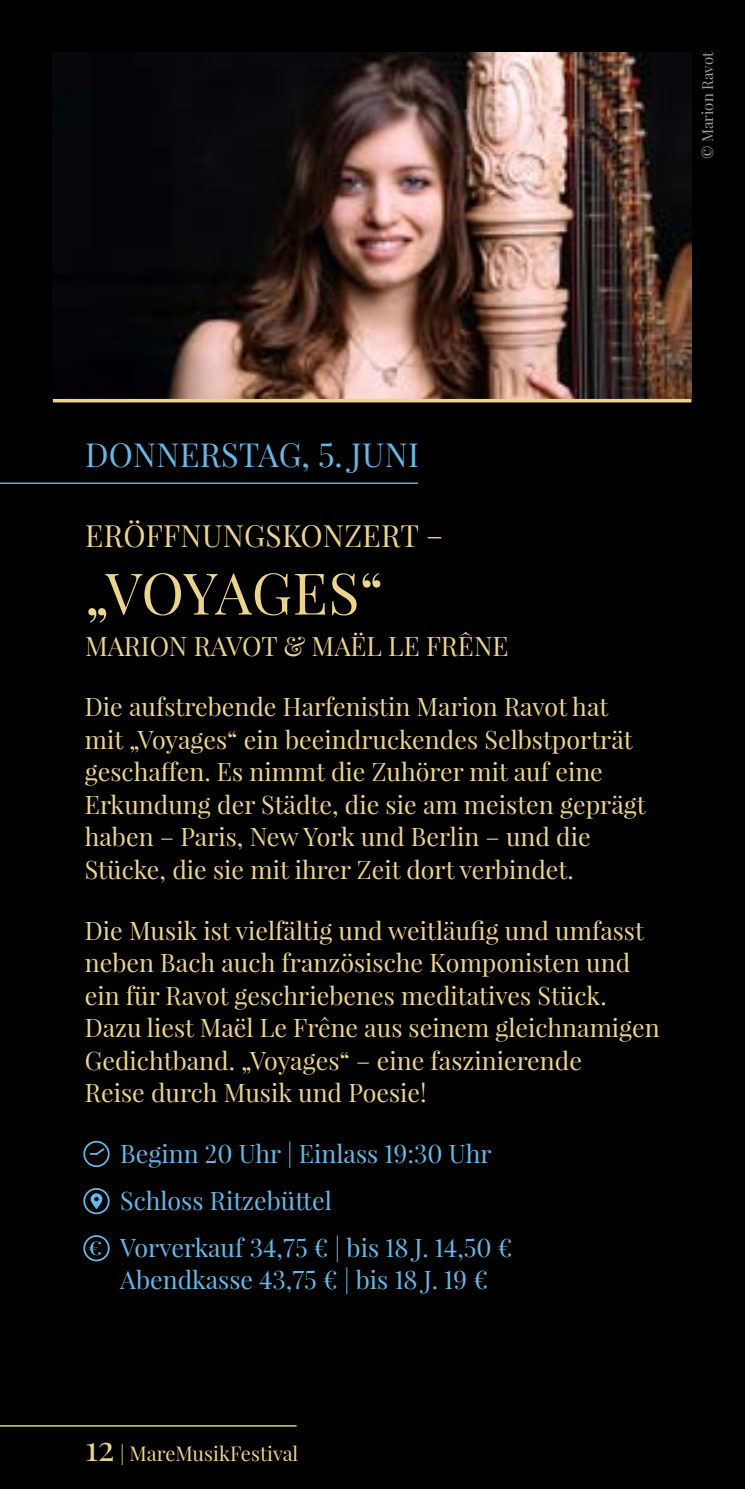
<style>
.page{position:relative;width:745px;height:1489px;background:#fff}
.page>*{position:absolute;margin:0;border:0;box-sizing:border-box;transform-origin:0 0}
.t1{font:57.5px "Playfair Display";letter-spacing:-.005em;color:#ecd488}
.t2{font:32.5px "Playfair Display";letter-spacing:.01em;color:#63b9e9}
.t3{font:30px "Playfair Display";letter-spacing:.01em;color:#ecd488}
.t4{font:26.25px "Playfair Display";color:#ecd488}
.t5{font:25px/32.5px "Playfair Display";color:#ecd488}
.t6{font:25px/46.8px "Playfair Display";color:#63b9e9}
.t7{font:20px "Playfair Display";color:#ecd488}
.t8{font:15px "Playfair Display";color:#9d9d9c}
.s1{font-size:35px}
</style>
<div class="page">
<div style="left:0;top:0;width:744px;height:1488px;background:#000"></div>
<hr style="left:744px;top:0;width:1px;height:1488px;background:#000">
<img style="left:53px;top:52px;width:638px;height:347px">
<hr style="left:53px;top:399px;width:638px;height:3px;background:#ecd488">
<hr style="left:0;top:482px;width:417px;height:2px;background:#63b9e9">
<div style="left:83px;top:1187px;width:26px;height:27px;border:2px solid #63b9e9;border-radius:50%"></div>
<div style="left:83px;top:1234px;width:26px;height:27px;border:2px solid #63b9e9;border-radius:50%"></div>
<svg style="left:83px;top:1140px;width:27px;height:27px"></svg>
<svg style="left:90px;top:1193px;width:12px;height:15px"></svg>
<svg style="left:88px;top:1241px;width:13px;height:14px"></svg>
<hr style="left:0;top:1424px;width:296px;height:2px;background:#ecd488">
<p class="t8" style="left:697px;top:159px;width:109px;rotate:-90deg">© Marion Ravot</p>
<h2 class="t2" style="left:85px;top:434px;width:335px">DONNERSTAG, 5. JUNI</h2>
<p class="t3" style="left:85px;top:516px;width:360px">ERÖFFNUNGSKONZERT –</p>
<h1 class="t1" style="left:85px;top:557px;width:300px">„VOYAGES“</h1>
<p class="t4" style="left:85px;top:629px;width:425px">MARION RAVOT &amp; MAËL LE FRÊNE</p>
<p class="t5" style="left:85px;top:690px;width:562px">Die aufstrebende Harfenistin Marion Ravot hat mit „Voyages“ ein beeindruckendes Selbstporträt geschaffen. Es nimmt die Zuhörer mit auf eine Erkundung der Städte, die sie am meisten geprägt haben – Paris, New York und Berlin – und die Stücke, die sie mit ihrer Zeit dort verbindet.</p>
<p class="t5" style="left:85px;top:914px;width:576px">Die Musik ist vielfältig und weitläufig und umfasst neben Bach auch französische Komponisten und ein für Ravot geschriebenes meditatives Stück.<br>Dazu liest Maël Le Frêne aus seinem gleichnamigen Gedichtband. „Voyages“ – eine faszinierende<br>Reise durch Musik und Poesie!</p>
<p class="t6" style="left:120px;top:1130px;width:393px">Beginn 20 Uhr | Einlass 19:30 Uhr<br>Schloss Ritzebüttel<br>Vorverkauf 34,75 € | bis 18 J. 14,50 €</p>
<p class="t6" style="left:120px;top:1256px;width:369px">Abendkasse 43,75 € | bis 18 J. 19 €</p>
<p class="t7" style="left:85px;top:1440px;width:214px"><span class="s1">12</span> | MareMusikFestival</p>
</div>
